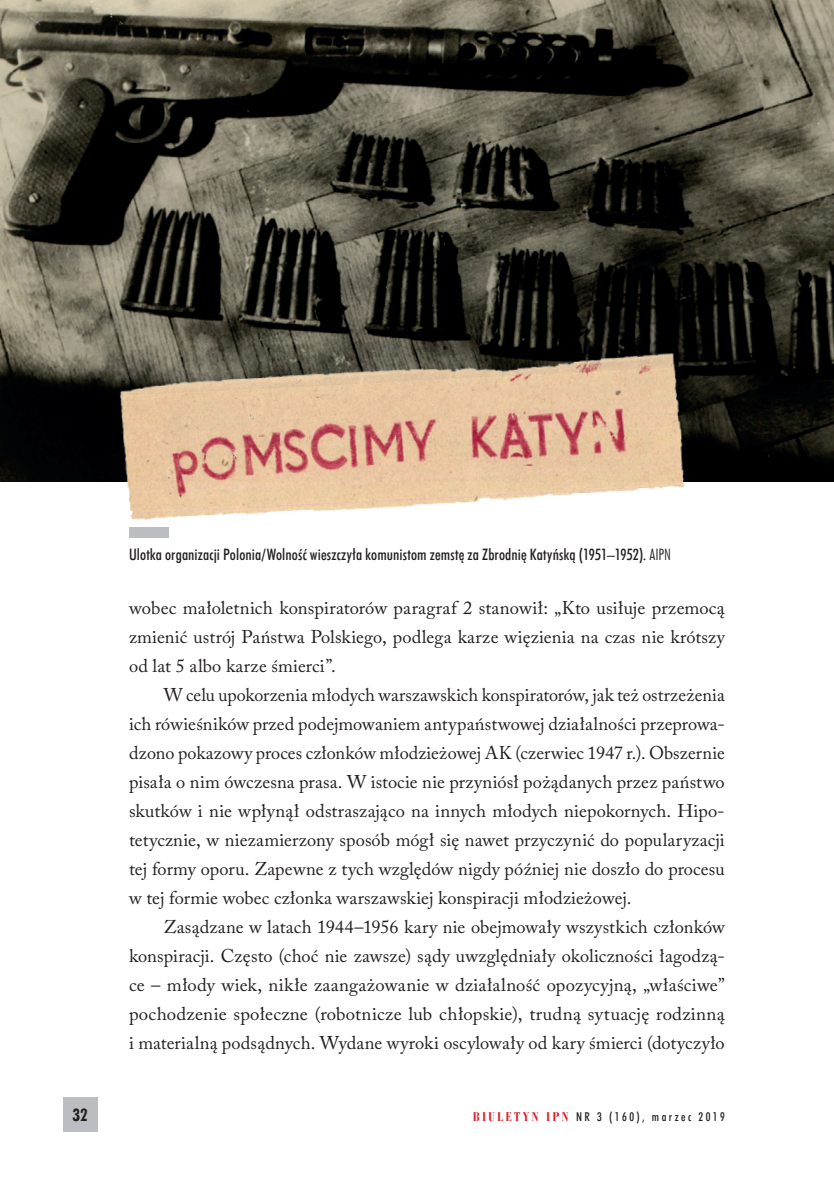
<style>
.page{position:relative;width:834px;height:1191px;background:#fff}
.page>*{position:absolute;margin:0;border:0;box-sizing:border-box;transform-origin:0 0}
._1_Tekst{font:18.38px/29.1px "Adobe Caslon Pro";letter-spacing:.005em;color:#231f20;text-align:justify}
._1_Tekst_bez_wciecia{font:18.38px/29.1px "Adobe Caslon Pro";letter-spacing:.01em;color:#231f20;text-align:justify}
.t1{font:17.5px "Futura Bd Cn EU";color:#231f20}
.podpisy{font:15.75px "Futura Md Cn EU";letter-spacing:.01em;color:#231f20}
.t2{font:12.25px "Futura Md Cn EU";letter-spacing:.2em;color:#231f20}
.s1{font-family:"Futura Lt Cn EU"}
.s2{font-family:"Bauer Bodni Bd Cn EU";font-size:13.12px;color:#da202d}
</style>
<div class="page">
<div style="left:63px;top:1097px;width:35px;height:34px;background:#bcbdc0"></div>
<div style="left:63px;top:107px;width:34px;height:1024px;background:#fff"></div>
<img style="left:0;top:0;width:833px;height:481px">
<div style="left:380px;top:99px;width:356px;height:56px;background:#fff;opacity:.55"></div>
<div style="left:129px;top:527px;width:40px;height:10px;background:#bcbdc0"></div>
<img style="left:117px;top:349px;width:578px;height:171px">
<p class="podpisy" style="left:129px;top:544px;width:543px">Ulotka organizacji Polonia/Wolność wieszczyła komunistom zemstę za Zbrodnię Katyńską (1951–1952). <span class="s1">AIPN</span></p>
<p class="_1_Tekst_bez_wciecia" style="left:129px;top:593px;width:597px">wobec małoletnich konspiratorów paragraf 2 stanowił: „Kto usiłuje przemocą zmienić ustrój Państwa Polskiego, podlega karze więzienia na czas nie krótszy od lat 5 albo karze śmierci”.</p>
<p class="_1_Tekst" style="left:129px;top:680px;width:597px;text-indent:35px">W celu upokorzenia młodych warszawskich konspiratorów, jak też ostrzeżenia ich rówieśników przed podejmowaniem antypaństwowej działalności przeprowa&shy;dzono pokazowy proces członków młodzieżowej AK (czerwiec 1947 r.). Obszernie pisała o nim ówczesna prasa. W istocie nie przyniósł pożądanych przez państwo skutków i nie wpłynął odstraszająco na innych młodych niepokornych. Hipo&shy;tetycznie, w niezamierzony sposób mógł się nawet przyczynić do popularyzacji tej formy oporu. Zapewne z tych względów nigdy później nie doszło do procesu w tej formie wobec członka warszawskiej konspiracji młodzieżowej.</p>
<p class="_1_Tekst" style="left:129px;top:912px;width:597px;text-indent:35px">Zasądzane w latach 1944–1956 kary nie obejmowały wszystkich członków konspiracji. Często (choć nie zawsze) sądy uwzględniały okoliczności łagodzą&shy;ce – młody wiek, nikłe zaangażowanie w działalność opozycyjną, „właściwe” pochodzenie społeczne (robotnicze lub chłopskie), trudną sytuację rodzinną i materialną podsądnych. Wydane wyroki oscylowały od kary śmierci (dotyczyło</p>
<p class="t1" style="left:72px;top:1104px;width:17px">32</p>
<p class="t2" style="left:473px;top:1109px;width:253px"><span class="s2">BIULETYN IPN</span> NR 3 (160), marzec 2019</p>
</div>
